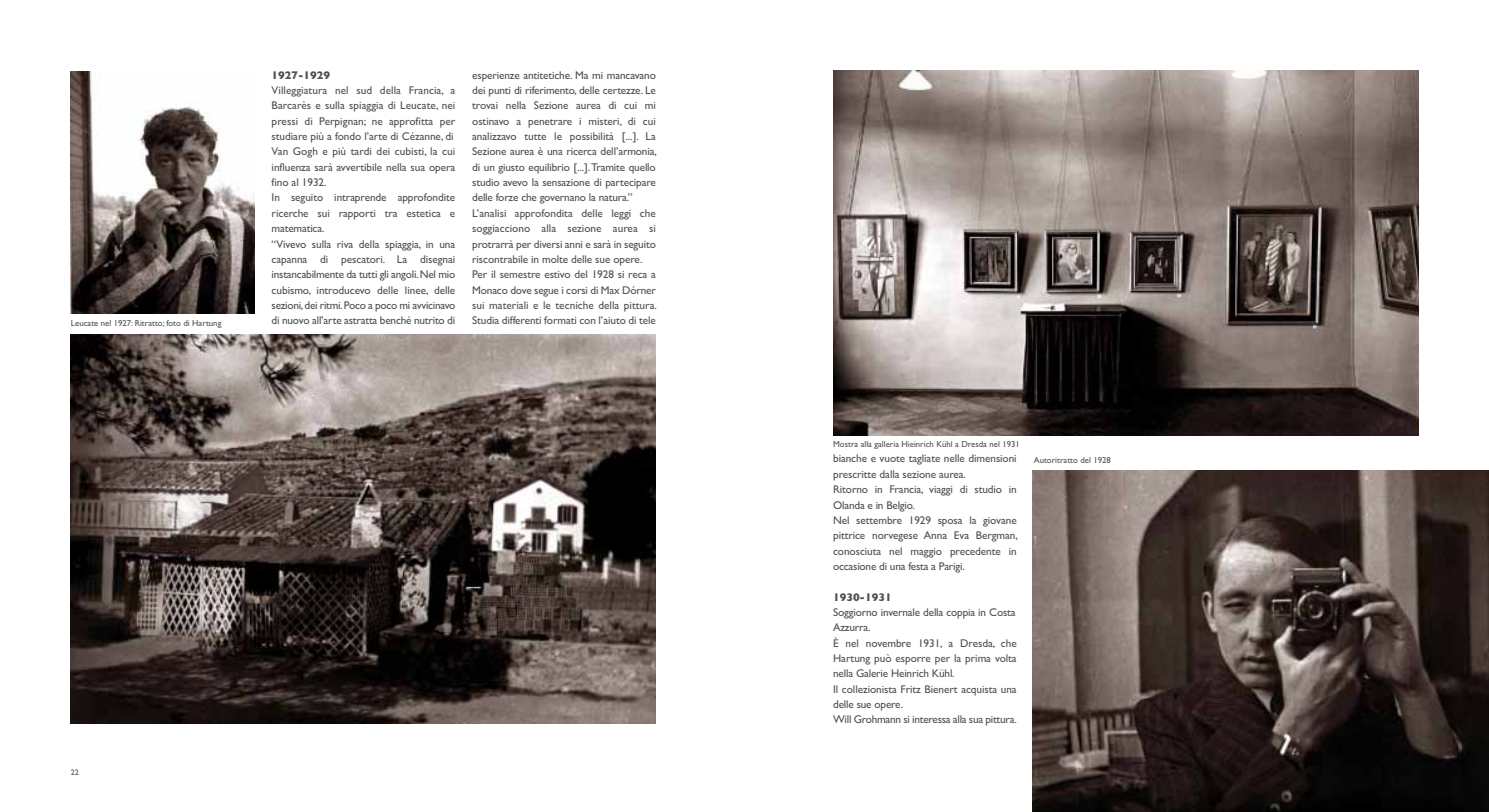
<style>
.page{position:relative;width:1489px;height:812px;background:#fff}
.page>*{position:absolute;margin:0;border:0;box-sizing:border-box;transform-origin:0 0}
.t1{font:11.25px/15.4px "Gill Sans";letter-spacing:-.01em;color:#525152}
.t2{font:700 11.25px "Gill Sans";letter-spacing:-.005em;color:#525152}
.t3{font:8.75px "Gill Sans";color:#525152}
.t4{font:8.12px "Gill Sans";color:#525152}
</style>
<div class="page">
<img style="left:1032px;top:471px;width:456px;height:340px">
<img style="left:833px;top:71px;width:584px;height:364px">
<img style="left:71px;top:334px;width:585px;height:389px">
<img style="left:71px;top:71px;width:183px;height:243px">
<p class="t3" style="left:71px;top:320px;width:152px">Leucate nel 1927: Ritratto; foto di Hartung</p>
<p class="t2" style="left:272px;top:71px;width:60px">1927-1929</p>
<p class="t1" style="left:272px;top:84px;width:185px">Villeggiatura nel sud della Francia, a Barcarès e sulla spiaggia di Leucate, nei pressi di Perpignan; ne approfitta per studiare più a fondo l’arte di Cézanne, di Van Gogh e più tardi dei cubisti, la cui influenza sarà avvertibile nella sua opera fino al 1932.<br>In seguito intraprende approfondite ricerche sui rapporti tra estetica e matematica.<br>“Vivevo sulla riva della spiaggia, in una capanna di pescatori. La disegnai instancabilmente da tutti gli angoli. Nel mio cubismo, introducevo delle linee, delle sezioni, dei ritmi. Poco a poco mi avvicinavo di nuovo all’arte astratta benché nutrito di</p>
<p class="t1" style="left:472px;top:68px;width:186px">esperienze antitetiche. Ma mi mancavano dei punti di riferimento, delle certezze. Le trovai nella Sezione aurea di cui mi ostinavo a penetrare i misteri, di cui analizzavo tutte le possibilità [...]. La Sezione aurea è una ricerca dell’armonia, di un giusto equilibrio [...]. Tramite quello studio avevo la sensazione di partecipare delle forze che governano la natura.” L’analisi approfondita delle leggi che soggiacciono alla sezione aurea si protrarrà per diversi anni e sarà in seguito riscontrabile in molte delle sue opere.<br>Per il semestre estivo del 1928 si reca a Monaco dove segue i corsi di Max Dórner sui materiali e le tecniche della pittura.<br>Studia differenti formati con l’aiuto di tele</p>
<p class="t4" style="left:71px;top:769px;width:10px">22</p>
<p class="t3" style="left:833px;top:441px;width:188px">Mostra alla galleria Hieinrich Kühl a Dresda nel 1931</p>
<p class="t1" style="left:833px;top:452px;width:186px">bianche e vuote tagliate nelle dimensioni prescritte dalla sezione aurea.<br>Ritorno in Francia, viaggi di studio in Olanda e in Belgio.<br>Nel settembre 1929 sposa la giovane pittrice norvegese Anna Eva Bergman, conosciuta nel maggio precedente in occasione di una festa a Parigi.</p>
<p class="t2" style="left:833px;top:592px;width:60px">1930-1931</p>
<p class="t1" style="left:833px;top:605px;width:185px">Soggiorno invernale della coppia in Costa<br>Azzurra.<br>È nel novembre 1931, a Dresda, che<br>Hartung può esporre per la prima volta nella Galerie Heinrich Kühl.<br>Il collezionista Fritz Bienert acquista una delle sue opere.<br>Will Grohmann si interessa alla sua pittura.</p>
<p class="t3" style="left:1033px;top:457px;width:79px">Autoritratto del 1928</p>
</div>
